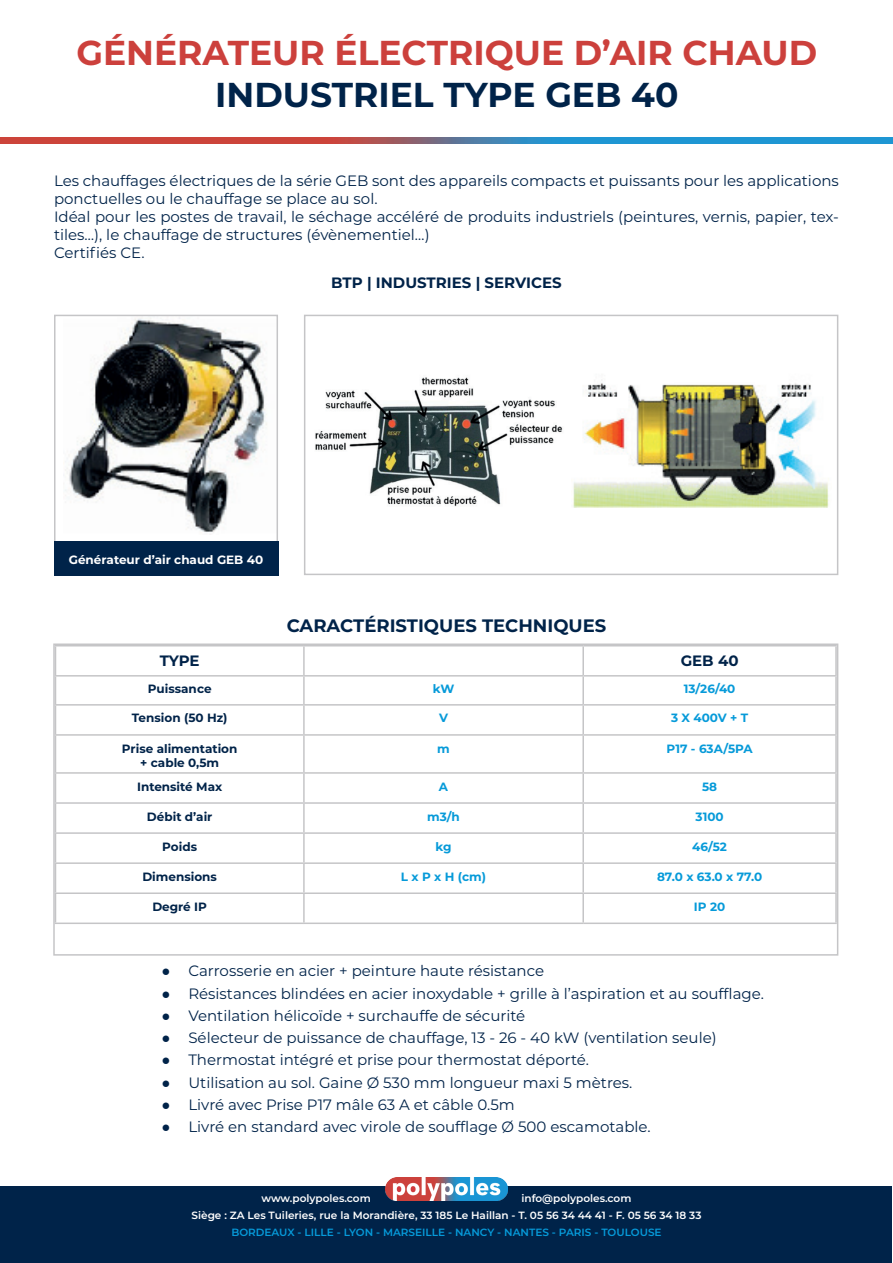
<style>
.page{position:relative;width:893px;height:1263px;background:#fff}
.page>*{position:absolute;margin:0;border:0;box-sizing:border-box;transform-origin:0 0}
.t1{font:700 34.5px "Montserrat";color:#cc403c}
.t2{font:700 34.5px "Montserrat";color:#002349}
.t3{font:700 18px "Montserrat";color:#002349}
.t4{font:15px/18px "Montserrat";color:#002349}
.t5{font:700 15px "Montserrat";color:#002349}
.t6{font:700 12px/14.4px "Montserrat";color:#002349;text-align:center}
.t7{font:700 12px "Montserrat";color:#069ad9}
.t8{font:700 12px "Montserrat";color:#fff}
.t9{font:600 10.5px/16.8px "Montserrat";color:#fff}
.t10{font:600 10.5px "Montserrat";color:#069ad9}
.s1{font-family:"Arial"}
</style>
<div class="page">
<img style="left:0;top:137px;width:893px;height:7px">
<img style="left:65px;top:318px;width:202px;height:215px">
<div style="left:54px;top:315px;width:224px;height:236px;border:2px solid #c5c5c7"></div>
<div style="left:54px;top:541px;width:224px;height:34px;background:#002349"></div>
<div style="left:304px;top:315px;width:534px;height:260px;border:2px solid #c5c5c7"></div>
<hr style="left:303px;top:646px;width:2px;height:29px;background:#c5c5c7">
<hr style="left:582px;top:646px;width:2px;height:29px;background:#c5c5c7">
<hr style="left:55px;top:675px;width:249px;height:1px;background:#c5c5c7">
<hr style="left:304px;top:675px;width:279px;height:1px;background:#c5c5c7">
<hr style="left:303px;top:676px;width:2px;height:28px;background:#c5c5c7">
<hr style="left:583px;top:675px;width:254px;height:1px;background:#c5c5c7">
<hr style="left:582px;top:676px;width:2px;height:28px;background:#c5c5c7">
<hr style="left:55px;top:704px;width:249px;height:2px;background:#c5c5c7">
<hr style="left:304px;top:704px;width:279px;height:2px;background:#c5c5c7">
<hr style="left:303px;top:706px;width:2px;height:28px;background:#c5c5c7">
<hr style="left:583px;top:704px;width:254px;height:2px;background:#c5c5c7">
<hr style="left:582px;top:706px;width:2px;height:28px;background:#c5c5c7">
<hr style="left:55px;top:734px;width:249px;height:2px;background:#c5c5c7">
<hr style="left:304px;top:734px;width:279px;height:2px;background:#c5c5c7">
<hr style="left:303px;top:736px;width:2px;height:36px;background:#c5c5c7">
<hr style="left:583px;top:734px;width:254px;height:2px;background:#c5c5c7">
<hr style="left:582px;top:736px;width:2px;height:36px;background:#c5c5c7">
<hr style="left:55px;top:772px;width:249px;height:2px;background:#c5c5c7">
<hr style="left:304px;top:772px;width:279px;height:2px;background:#c5c5c7">
<hr style="left:303px;top:774px;width:2px;height:28px;background:#c5c5c7">
<hr style="left:583px;top:772px;width:254px;height:2px;background:#c5c5c7">
<hr style="left:582px;top:774px;width:2px;height:28px;background:#c5c5c7">
<hr style="left:55px;top:802px;width:249px;height:2px;background:#c5c5c7">
<hr style="left:304px;top:802px;width:279px;height:2px;background:#c5c5c7">
<hr style="left:303px;top:804px;width:2px;height:28px;background:#c5c5c7">
<hr style="left:583px;top:802px;width:254px;height:2px;background:#c5c5c7">
<hr style="left:582px;top:804px;width:2px;height:28px;background:#c5c5c7">
<hr style="left:55px;top:832px;width:249px;height:2px;background:#c5c5c7">
<hr style="left:304px;top:832px;width:279px;height:2px;background:#c5c5c7">
<hr style="left:303px;top:834px;width:2px;height:28px;background:#c5c5c7">
<hr style="left:583px;top:832px;width:254px;height:2px;background:#c5c5c7">
<hr style="left:582px;top:834px;width:2px;height:28px;background:#c5c5c7">
<hr style="left:55px;top:862px;width:249px;height:2px;background:#c5c5c7">
<hr style="left:304px;top:862px;width:279px;height:2px;background:#c5c5c7">
<hr style="left:303px;top:864px;width:2px;height:28px;background:#c5c5c7">
<hr style="left:583px;top:862px;width:254px;height:2px;background:#c5c5c7">
<hr style="left:582px;top:864px;width:2px;height:28px;background:#c5c5c7">
<hr style="left:55px;top:892px;width:249px;height:2px;background:#c5c5c7">
<hr style="left:304px;top:892px;width:279px;height:2px;background:#c5c5c7">
<hr style="left:303px;top:894px;width:2px;height:28px;background:#c5c5c7">
<hr style="left:583px;top:892px;width:254px;height:2px;background:#c5c5c7">
<hr style="left:582px;top:894px;width:2px;height:28px;background:#c5c5c7">
<hr style="left:55px;top:922px;width:249px;height:2px;background:#c5c5c7">
<hr style="left:304px;top:922px;width:279px;height:2px;background:#c5c5c7">
<hr style="left:583px;top:922px;width:254px;height:2px;background:#c5c5c7">
<div style="left:53px;top:643px;width:785px;height:313px;border:2px solid #c5c5c7"></div>
<div style="left:1px;top:1187px;width:891px;height:76px;background:#002349"></div>
<img style="left:386px;top:1177px;width:121px;height:23px">
<img style="left:315px;top:377px;width:248px;height:130px">
<img style="left:573px;top:380px;width:256px;height:127px">
<h1 class="t1" style="left:76px;top:28px;width:742px">GÉNÉRATEUR ÉLECTRIQUE D’AIR CHAUD</h1>
<h1 class="t2" style="left:215px;top:70px;width:465px">INDUSTRIEL TYPE GEB 40</h1>
<p class="t4" style="left:54px;top:171px;width:786px">Les chauffages électriques de la série GEB sont des appareils compacts et puissants pour les applications ponctuelles ou le chauffage se place au sol.<br>Idéal pour les postes de travail, le séchage accéléré de produits industriels (peintures, vernis, papier, tex&shy;tiles…), le chauffage de structures (évènementiel…)<br>Certifiés CE.</p>
<p class="t5" style="left:331px;top:272px;width:232px">BTP | INDUSTRIES | SERVICES</p>
<p class="t8" style="left:69px;top:551px;width:196px">Générateur d’air chaud GEB 40</p>
<p class="t3" style="left:287px;top:612px;width:321px">CARACTÉRISTIQUES TECHNIQUES</p>
<p class="t5" style="left:160px;top:650px;width:42px">TYPE</p>
<p class="t5" style="left:681px;top:650px;width:59px">GEB 40</p>
<p class="t6" style="left:148px;top:681px;width:65px">Puissance</p>
<p class="t7" style="left:433px;top:680px;width:23px">kW</p>
<p class="t7" style="left:684px;top:680px;width:53px">13/26/40</p>
<p class="t6" style="left:132px;top:710px;width:97px">Tension (50 Hz)</p>
<p class="t7" style="left:439px;top:709px;width:10px">V</p>
<p class="t7" style="left:671px;top:709px;width:79px">3 X 400V + T</p>
<p class="t6" style="left:122px;top:740px;width:117px">Prise alimentation + cable 0,5m</p>
<p class="t7" style="left:437px;top:740px;width:14px">m</p>
<p class="t7" style="left:667px;top:740px;width:87px">P17 - 63A/5PA</p>
<p class="t6" style="left:137px;top:778px;width:87px">Intensité Max</p>
<p class="t7" style="left:439px;top:778px;width:11px">A</p>
<p class="t7" style="left:702px;top:778px;width:17px">58</p>
<p class="t6" style="left:147px;top:808px;width:67px">Débit d’air</p>
<p class="t7" style="left:427px;top:808px;width:34px">m3/h</p>
<p class="t7" style="left:696px;top:808px;width:30px">3100</p>
<p class="t6" style="left:162px;top:839px;width:36px">Poids</p>
<p class="t7" style="left:436px;top:838px;width:18px">kg</p>
<p class="t7" style="left:692px;top:838px;width:36px">46/52</p>
<p class="t6" style="left:142px;top:869px;width:76px">Dimensions</p>
<p class="t7" style="left:401px;top:868px;width:87px">L x P x H (cm)</p>
<p class="t7" style="left:657px;top:868px;width:107px">87.0 x 63.0 x 77.0</p>
<p class="t6" style="left:152px;top:899px;width:56px">Degré IP</p>
<p class="t7" style="left:694px;top:898px;width:33px">IP 20</p>
<p class="t4" style="left:161px;top:961px;width:384px"><span class="s1">●</span> Carrosserie en acier + peinture haute résistance</p>
<p class="t4" style="left:161px;top:984px;width:604px"><span class="s1">●</span> Résistances blindées en acier inoxydable + grille à l’aspiration et au soufflage.</p>
<p class="t4" style="left:161px;top:1006px;width:365px"><span class="s1">●</span> Ventilation hélicoïde + surchauffe de sécurité</p>
<p class="t4" style="left:161px;top:1028px;width:557px"><span class="s1">●</span> Sélecteur de puissance de chauffage, 13 - 26 - 40 kW (ventilation seule)</p>
<p class="t4" style="left:161px;top:1050px;width:429px"><span class="s1">●</span> Thermostat intégré et prise pour thermostat déporté.</p>
<p class="t4" style="left:161px;top:1073px;width:473px"><span class="s1">●</span> Utilisation au sol. Gaine Ø 530 mm longueur maxi 5 mètres.</p>
<p class="t4" style="left:161px;top:1095px;width:355px"><span class="s1">●</span> Livré avec Prise P17 mâle 63 A et câble 0.5m</p>
<p class="t4" style="left:161px;top:1117px;width:491px"><span class="s1">●</span> Livré en standard avec virole de soufflage Ø 500 escamotable.</p>
<p class="t9" style="left:191px;top:1189px;width:511px;text-indent:330px">info@polypoles.com<br>Siège : ZA Les Tuileries, rue la Morandière, 33 185 Le Haillan - T. 05 56 34 44 41 - F. 05 56 34 18 33</p>
<p class="t10" style="left:231px;top:1224px;width:432px">BORDEAUX - LILLE - LYON - MARSEILLE - NANCY - NANTES - PARIS - TOULOUSE</p>
<p class="t9" style="left:261px;top:1189px;width:111px">www.polypoles.com</p>
</div>
